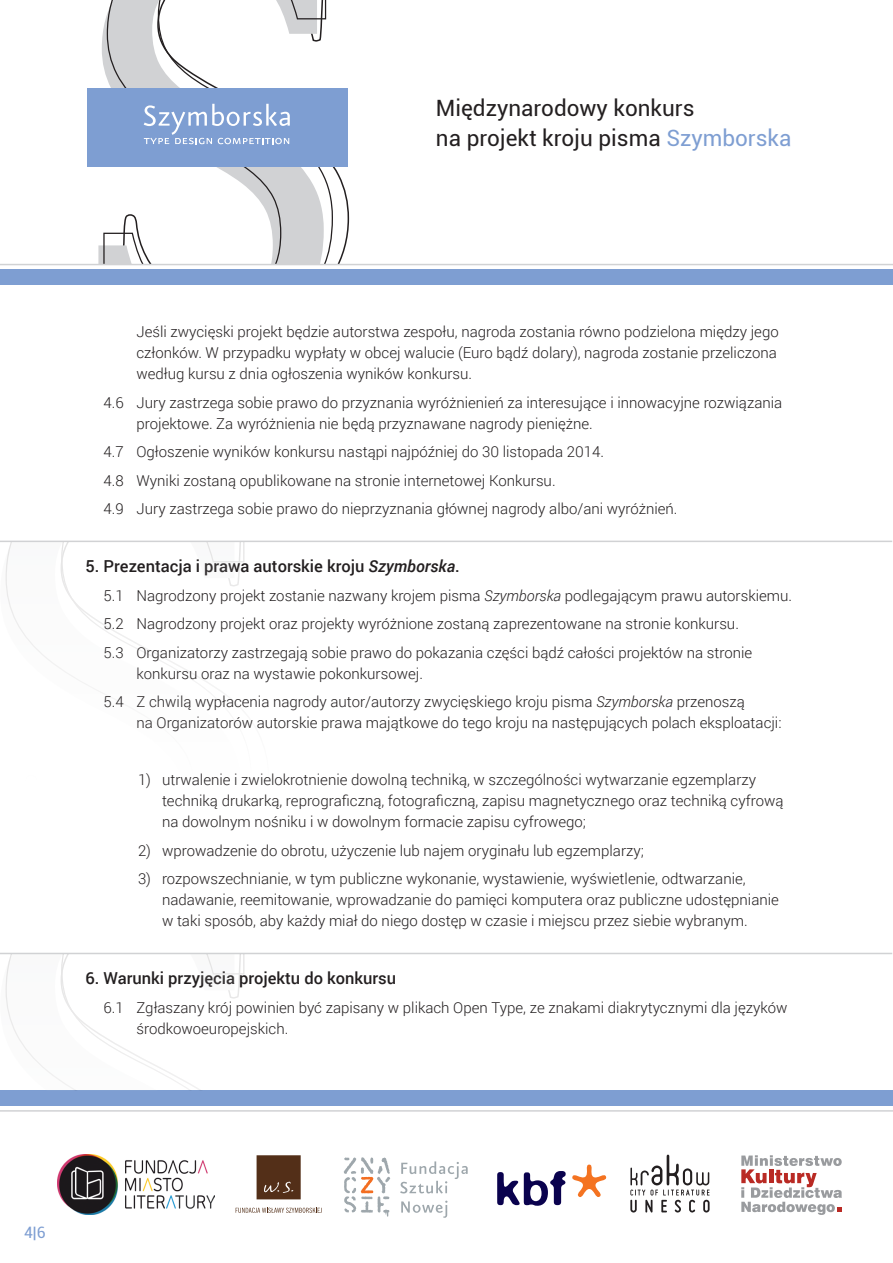
<style>
.page{position:relative;width:893px;height:1263px;background:#fff}
.page>*{position:absolute;margin:0;border:0;box-sizing:border-box;transform-origin:0 0}
.t1{font:22.5px/30px "Roboto";color:#231f20}
.t2{font:500 16.5px "Roboto";color:#231f20}
.t3{font:15.75px "Roboto";color:#7e9ed2}
.t4{font:300 15px/21px "Roboto";color:#231f20}
.s1{color:#7e9ed2}
.s2{font-style:italic}
</style>
<div class="page">
<svg style="left:334px;top:88px;width:16px;height:176px"></svg>
<svg style="left:103px;top:0;width:231px;height:264px"></svg>
<div style="left:87px;top:88px;width:260px;height:78px;background:#7e9ed2"></div>
<svg style="left:144px;top:104px;width:146px;height:40px"></svg>
<div style="left:0;top:269px;width:893px;height:16px;background:#7e9ed2"></div>
<div style="left:0;top:1090px;width:893px;height:16px;background:#7e9ed2"></div>
<hr style="left:0;top:264px;width:893px;height:1px;background:#d1d2d4">
<hr style="left:0;top:1110px;width:893px;height:2px;background:#d1d2d4">
<svg style="left:344px;top:1157px;width:46px;height:59px"></svg>
<svg style="left:401px;top:1200px;width:46px;height:18px"></svg>
<svg style="left:400px;top:1161px;width:68px;height:32px"></svg>
<svg style="left:741px;top:1155px;width:101px;height:60px"></svg>
<svg style="left:236px;top:1208px;width:86px;height:5px"></svg>
<svg style="left:257px;top:1155px;width:44px;height:44px;background:#5a3822"></svg>
<img style="left:57px;top:1154px;width:158px;height:60px">
<svg style="left:630px;top:1155px;width:80px;height:58px"></svg>
<svg style="left:497px;top:1164px;width:110px;height:42px"></svg>
<hr style="left:0;top:541px;width:892px;height:1px;background:#d1d2d4">
<hr style="left:0;top:953px;width:892px;height:1px;background:#d1d2d4">
<svg style="left:5px;top:542px;width:240px;height:152px"></svg>
<svg style="left:0;top:954px;width:270px;height:136px"></svg>
<h1 class="t1" style="left:436px;top:92px;width:357px">Międzynarodowy konkurs<br>na projekt kroju pisma <span class="s1">Szymborska</span></h1>
<p class="t4" style="left:136px;top:321px;width:644px">Jeśli zwycięski projekt będzie autorstwa zespołu, nagroda zostania równo podzielona między jego członków. W przypadku wypłaty w obcej walucie (Euro bądź dolary), nagroda zostanie przeliczona według kursu z dnia ogłoszenia wyników konkursu.</p>
<p class="t4" style="left:136px;top:391px;width:647px;text-indent:-33px">4.6 Jury zastrzega sobie prawo do przyznania wyróżnienień za interesujące i innowacyjne rozwiązania projektowe. Za wyróżnienia nie będą przyznawane nagrody pieniężne.</p>
<p class="t4" style="left:104px;top:437px;width:575px;line-height:28.5px">4.7 Ogłoszenie wyników konkursu nastąpi najpóźniej do 30 listopada 2014.<br>4.8 Wyniki zostaną opublikowane na stronie internetowej Konkursu.<br>4.9 Jury zastrzega sobie prawo do nieprzyznania głównej nagrody albo/ani wyróżnień.</p>
<p class="t2" style="left:86px;top:555px;width:376px">5. Prezentacja i prawa autorskie kroju <span class="s2">Szymborska</span>.</p>
<p class="t4" style="left:104px;top:580px;width:690px;line-height:28.5px">5.1 Nagrodzony projekt zostanie nazwany krojem pisma <span class="s2">Szymborska</span> podlegającym prawu autorskiemu.<br>5.2 Nagrodzony projekt oraz projekty wyróżnione zostaną zaprezentowane na stronie konkursu.<br>5.3 Organizatorzy zastrzegają sobie prawo do pokazania części bądź całości projektów na stronie</p>
<p class="t4" style="left:104px;top:658px;width:643px;line-height:28.5px;text-indent:33px">konkursu oraz na wystawie pokonkursowej.<br>5.4 Z chwilą wypłacenia nagrody autor/autorzy zwycięskiego kroju pisma <span class="s2">Szymborska</span> przenoszą</p>
<p class="t4" style="left:137px;top:712px;width:646px">na Organizatorów autorskie prawa majątkowe do tego kroju na następujących polach eksploatacji:</p>
<p class="t4" style="left:162px;top:769px;width:623px;text-indent:-24px">1) utrwalenie i zwielokrotnienie dowolną techniką, w szczególności wytwarzanie egzemplarzy techniką drukarką, reprograficzną, fotograficzną, zapisu magnetycznego oraz techniką cyfrową na dowolnym nośniku i w dowolnym formacie zapisu cyfrowego;</p>
<p class="t4" style="left:138px;top:839px;width:507px">2) wprowadzenie do obrotu, użyczenie lub najem oryginału lub egzemplarzy;</p>
<p class="t4" style="left:162px;top:868px;width:618px;text-indent:-24px">3) rozpowszechnianie, w tym publiczne wykonanie, wystawienie, wyświetlenie, odtwarzanie, nadawanie, reemitowanie, wprowadzanie do pamięci komputera oraz publiczne udostępnianie w taki sposób, aby każdy miał do niego dostęp w czasie i miejscu przez siebie wybranym.</p>
<p class="t2" style="left:86px;top:967px;width:312px">6. Warunki przyjęcia projektu do konkursu</p>
<p class="t4" style="left:137px;top:996px;width:652px;text-indent:-33px">6.1 Zgłaszany krój powinien być zapisany w plikach Open Type, ze znakami diakrytycznymi dla języków środkowoeuropejskich.</p>
<p class="t3" style="left:24px;top:1221px;width:23px">4|6</p>
</div>
